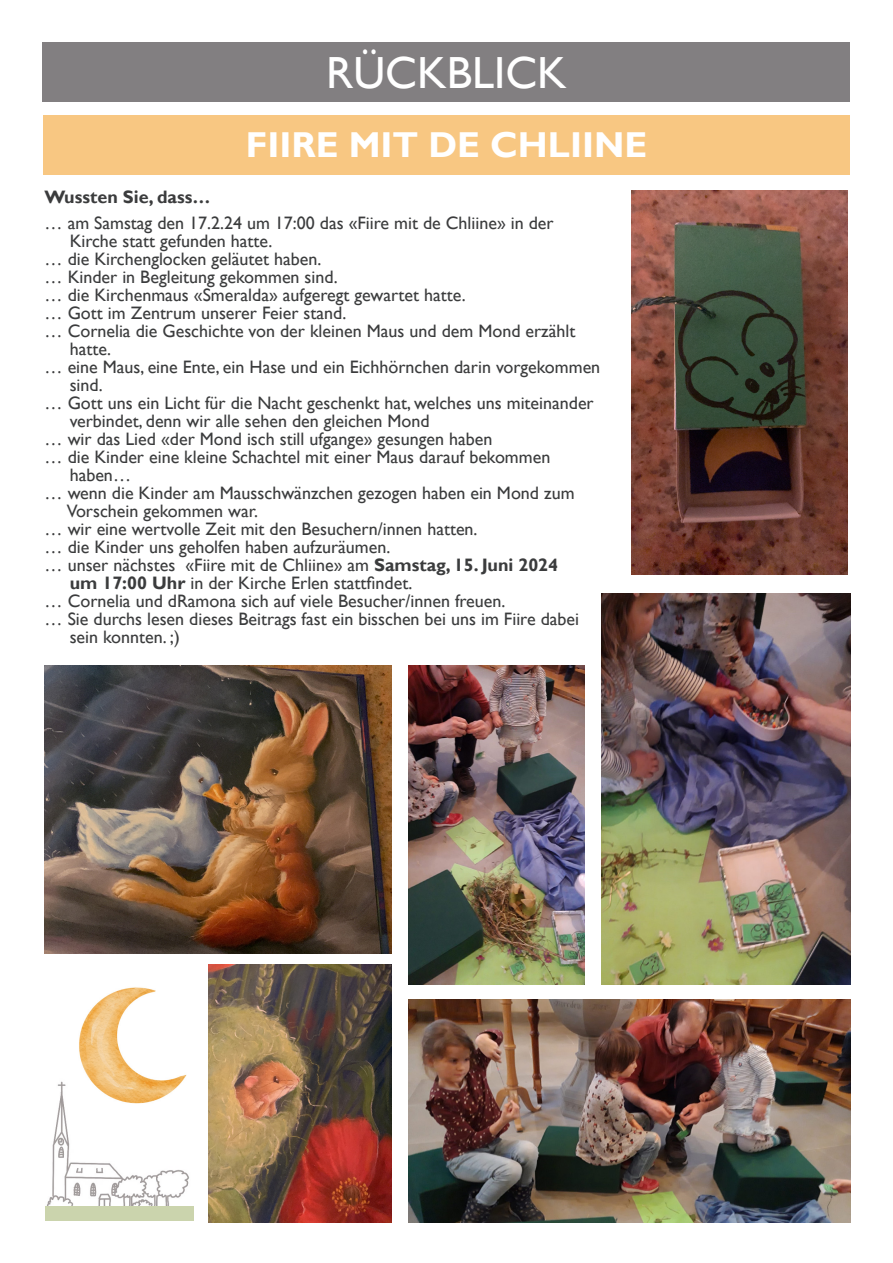
<style>
.page{position:relative;width:893px;height:1263px;background:#fff}
.page>*{position:absolute;margin:0;border:0;box-sizing:border-box;transform-origin:0 0}
.Kopfzeile{font:45px "Gill Sans";color:#fff}
.Kopfzeile-2{font:700 36px "Gill Sans";color:#fff}
.Schrift_Treffpunkt{font:18px "Gill Sans";color:#3b3c3d}
.Schrift_Treffpunkt-2{font:700 18px "Gill Sans";color:#3b3c3d}
.s1{font-weight:700}
</style>
<div class="page">
<img style="left:47px;top:1081px;width:142px;height:124px">
<div style="left:45px;top:1206px;width:148px;height:14px;background:#cbd4ad"></div>
<div style="left:43px;top:43px;width:807px;height:59px;background:#827f81"></div>
<div style="left:43px;top:115px;width:807px;height:59px;background:#f8c782"></div>
<img style="left:631px;top:190px;width:216px;height:385px">
<img style="left:45px;top:665px;width:346px;height:288px">
<img style="left:208px;top:964px;width:183px;height:258px">
<img style="left:408px;top:999px;width:442px;height:224px">
<img style="left:601px;top:594px;width:249px;height:390px">
<img style="left:408px;top:665px;width:176px;height:319px">
<img style="left:69px;top:987px;width:120px;height:122px">
<p class="Kopfzeile" style="left:326px;top:47px;width:242px">RÜCKBLICK</p>
<p class="Kopfzeile-2" style="left:246px;top:123px;width:403px">FIIRE MIT DE CHLIINE</p>
<p class="Schrift_Treffpunkt-2" style="left:45px;top:186px;width:167px">Wussten Sie, dass…</p>
<p class="Schrift_Treffpunkt" style="left:45px;top:213px;width:511px">… am Samstag den 17.2.24 um 17:00 das «Fiire mit de Chliine» in der</p>
<p class="Schrift_Treffpunkt" style="left:70px;top:231px;width:204px">Kirche statt gefunden hatte.</p>
<p class="Schrift_Treffpunkt" style="left:45px;top:249px;width:278px">… die Kirchenglocken geläutet haben.</p>
<p class="Schrift_Treffpunkt" style="left:45px;top:267px;width:294px">… Kinder in Begleitung gekommen sind.</p>
<p class="Schrift_Treffpunkt" style="left:45px;top:285px;width:423px">… die Kirchenmaus «Smeralda» aufgeregt gewartet hatte.</p>
<p class="Schrift_Treffpunkt" style="left:45px;top:303px;width:303px">… Gott im Zentrum unserer Feier stand.</p>
<p class="Schrift_Treffpunkt" style="left:45px;top:321px;width:532px">… Cornelia die Geschichte von der kleinen Maus und dem Mond erzählt</p>
<p class="Schrift_Treffpunkt" style="left:70px;top:339px;width:43px">hatte.</p>
<p class="Schrift_Treffpunkt" style="left:45px;top:357px;width:557px">… eine Maus, eine Ente, ein Hase und ein Eichhörnchen darin vorgekommen</p>
<p class="Schrift_Treffpunkt" style="left:70px;top:375px;width:34px">sind.</p>
<p class="Schrift_Treffpunkt" style="left:45px;top:393px;width:551px">… Gott uns ein Licht für die Nacht geschenkt hat, welches uns miteinander</p>
<p class="Schrift_Treffpunkt" style="left:70px;top:411px;width:362px">verbindet, denn wir alle sehen den gleichen Mond</p>
<p class="Schrift_Treffpunkt" style="left:45px;top:429px;width:449px">… wir das Lied «der Mond isch still ufgange» gesungen haben</p>
<p class="Schrift_Treffpunkt" style="left:45px;top:447px;width:507px">… die Kinder eine kleine Schachtel mit einer Maus darauf bekommen</p>
<p class="Schrift_Treffpunkt" style="left:70px;top:465px;width:63px">haben…</p>
<p class="Schrift_Treffpunkt" style="left:45px;top:483px;width:531px">… wenn die Kinder am Mausschwänzchen gezogen haben ein Mond zum</p>
<p class="Schrift_Treffpunkt" style="left:67px;top:501px;width:193px">Vorschein gekommen war.</p>
<p class="Schrift_Treffpunkt" style="left:45px;top:519px;width:434px">… wir eine wertvolle Zeit mit den Besuchern/innen hatten.</p>
<p class="Schrift_Treffpunkt" style="left:45px;top:537px;width:347px">… die Kinder uns geholfen haben aufzuräumen.</p>
<p class="Schrift_Treffpunkt" style="left:45px;top:555px;width:515px">… unser nächstes «Fiire mit de Chliine» am <span class="s1">Samstag, 15. Juni 2024</span></p>
<p class="Schrift_Treffpunkt" style="left:70px;top:573px;width:344px"><span class="s1">um 17:00 Uhr</span> in der Kirche Erlen stattfindet.</p>
<p class="Schrift_Treffpunkt" style="left:45px;top:591px;width:462px">… Cornelia und dRamona sich auf viele Besucher/innen freuen.</p>
<p class="Schrift_Treffpunkt" style="left:45px;top:609px;width:536px">… Sie durchs lesen dieses Beitrags fast ein bisschen bei uns im Fiire dabei</p>
<p class="Schrift_Treffpunkt" style="left:70px;top:627px;width:112px">sein konnten. ;)</p>
</div>
